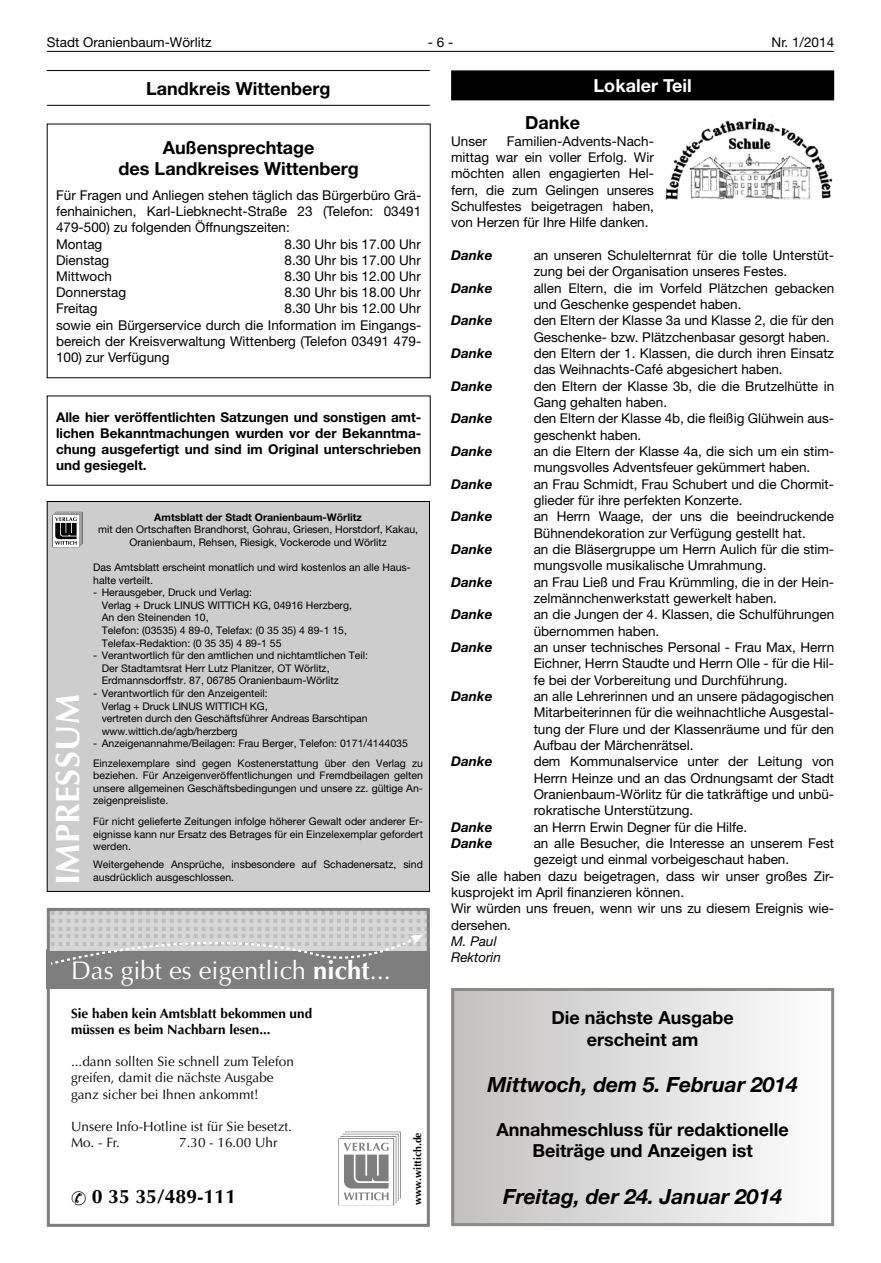
<style>
.page{position:relative;width:881px;height:1263px;background:#fff}
.page>*{position:absolute;margin:0;border:0;box-sizing:border-box;transform-origin:0 0}
.t1{font:700 33.6px "Optima LT";letter-spacing:.015em;color:#fff}
.t2{font:25.5px "Optima LT";color:#fff}
.t3{font:italic 700 21px "Helvetica Neue LT";color:#000}
.t4{font:700 19.5px "Optima LT";color:#000}
.t5{font:700 18px/21.6px "Helvetica Neue LT";color:#000;text-align:center}
.t6{font:700 18px "Helvetica Neue LT";color:#fff}
.t7{font:13.5px/16.4px "Helvetica Neue LT";color:#000}
.t8{font:700 13.5px/16.2px "Helvetica Neue LT";color:#000;text-align:justify}
.t9{font:13.5px/16.2px "Optima LT";color:#000}
.t10{font:italic 700 13.5px "Helvetica Neue LT";color:#000}
.t11{font:700 13.5px/16.2px "Optima LT";color:#000}
.t12{font:italic 13.5px/16.4px "Helvetica Neue LT";color:#000}
.t13{font:10.5px/12.6px "Helvetica Neue LT";color:#000}
.t14{font:700 10.5px "Helvetica Neue LT";color:#000}
.t15{font:700 10.5px "Optima LT";color:#000}
.s1{font-weight:700}
</style>
<div class="page">
<hr style="left:47px;top:51px;width:786px;height:1px;background:#000">
<hr style="left:47px;top:70px;width:382px;height:1px;background:#000">
<hr style="left:47px;top:105px;width:382px;height:1px;background:#000">
<div style="left:47px;top:501px;width:382px;height:391px;background:#cecdcd;border:1px solid #000"></div>
<svg style="left:53px;top:512px;width:29px;height:35px"></svg>
<div style="left:451px;top:70px;width:382px;height:30px;background:#000"></div>
<img style="left:665px;top:115px;width:168px;height:85px">
<div style="left:452px;top:989px;width:380px;height:235px;background:linear-gradient(to right,#c2c0c0,#fefefe)"></div>
<div style="left:451px;top:988px;width:382px;height:238px;border:3px solid #8c8986"></div>
<div style="left:47px;top:950px;width:382px;height:39px;background:#7e7e7e"></div>
<svg style="left:51px;top:912px;width:374px;height:53px"></svg>
<svg style="left:338px;top:1131px;width:62px;height:74px"></svg>
<div style="left:47px;top:908px;width:382px;height:319px;border:3px solid #7e7e7e"></div>
<p class="t7" style="left:47px;top:34px;width:166px">Stadt Oranienbaum-Wörlitz</p>
<p class="t7" style="left:427px;top:34px;width:27px">- 6 -</p>
<p class="t7" style="left:771px;top:34px;width:64px">Nr. 1/2014</p>
<h3 class="t5" style="left:146px;top:78px;width:185px">Landkreis Wittenberg</h3>
<h3 class="t5" style="left:119px;top:136px;width:241px">Außensprechtage<br>des Landkreises Wittenberg</h3>
<p class="t7" style="left:56px;top:187px;width:366px">Für Fragen und Anliegen stehen täglich das Bürgerbüro Grä&shy;fenhainichen, Karl-Liebknecht-Straße 23 (Telefon: 03491<br>479-500) zu folgenden Öffnungszeiten:<br>Montag</p>
<p class="t7" style="left:284px;top:236px;width:138px">8.30 Uhr bis 17.00 Uhr</p>
<p class="t7" style="left:56px;top:252px;width:55px">Dienstag</p>
<p class="t7" style="left:284px;top:252px;width:138px">8.30 Uhr bis 17.00 Uhr</p>
<p class="t7" style="left:56px;top:268px;width:57px">Mittwoch</p>
<p class="t7" style="left:284px;top:268px;width:138px">8.30 Uhr bis 12.00 Uhr</p>
<p class="t7" style="left:56px;top:284px;width:72px">Donnerstag</p>
<p class="t7" style="left:284px;top:284px;width:138px">8.30 Uhr bis 18.00 Uhr</p>
<p class="t7" style="left:56px;top:300px;width:43px">Freitag</p>
<p class="t7" style="left:56px;top:300px;width:366px;text-align:justify;text-indent:228px">8.30 Uhr bis 12.00 Uhr sowie ein Bürgerservice durch die Information im Eingangs&shy;bereich der Kreisverwaltung Wittenberg (Telefon 03491 479- 100) zur Verfügung</p>
<p class="t8" style="left:56px;top:408px;width:366px">Alle hier veröffentlichten Satzungen und sonstigen amt&shy;lichen Bekanntmachungen wurden vor der Bekanntma&shy;chung ausgefertigt und sind im Original unterschrieben und gesiegelt.</p>
<h1 class="t1" style="left:48px;top:885px;width:193px;rotate:-90deg">IMPRESSUM</h1>
<p class="t14" style="left:154px;top:510px;width:209px">Amtsblatt der Stadt Oranienbaum-Wörlitz</p>
<p class="t13" style="left:98px;top:523px;width:321px;text-align:center">mit den Ortschaften Brandhorst, Gohrau, Griesen, Horstdorf, Kakau,<br>Oranienbaum, Rehsen, Riesigk, Vockerode und Wörlitz</p>
<p class="t13" style="left:93px;top:561px;width:319px">Das Amtsblatt erscheint monatlich und wird kostenlos an alle Haus&shy;halte verteilt.</p>
<p class="t13" style="left:102px;top:586px;width:252px;text-indent:-9px">- Herausgeber, Druck und Verlag:<br>Verlag + Druck LINUS WITTICH KG, 04916 Herzberg, An den Steinenden 10,<br>Telefon: (03535) 4 89-0, Telefax: (0 35 35) 4 89-1 15, Telefax-Redaktion: (0 35 35) 4 89-1 55</p>
<p class="t13" style="left:102px;top:649px;width:268px;text-indent:-9px">- Verantwortlich für den amtlichen und nichtamtlichen Teil:<br>Der Stadtamtsrat Herr Lutz Planitzer, OT Wörlitz,<br>Erdmannsdorffstr. 87, 06785 Oranienbaum-Wörlitz</p>
<p class="t13" style="left:102px;top:687px;width:267px;text-indent:-9px">- Verantwortlich für den Anzeigenteil:<br>Verlag + Druck LINUS WITTICH KG,<br>vertreten durch den Geschäftsführer Andreas Barschtipan www.wittich.de/agb/herzberg</p>
<p class="t13" style="left:93px;top:734px;width:331px;line-height:19.2px">- Anzeigenannahme/Beilagen: Frau Berger, Telefon: 0171/4144035<br>Einzelexemplare sind gegen Kostenerstattung über den Verlag zu</p>
<p class="t13" style="left:93px;top:769px;width:331px;text-align:justify">beziehen. Für Anzeigenveröffentlichungen und Fremdbeilagen gelten unsere allgemeinen Geschäftsbedingungen und unsere zz. gültige An&shy;zeigenpreisliste.</p>
<p class="t13" style="left:93px;top:815px;width:331px;text-align:justify">Für nicht gelieferte Zeitungen infolge höherer Gewalt oder anderer Er&shy;eignisse kann nur Ersatz des Betrages für ein Einzelexemplar gefordert werden.</p>
<p class="t13" style="left:93px;top:858px;width:331px">Weitergehende Ansprüche, insbesondere auf Schadenersatz, sind</p>
<p class="t13" style="left:93px;top:870px;width:142px">ausdrücklich ausgeschlossen.</p>
<h2 class="t2" style="left:71px;top:955px;width:321px">Das gibt es eigentlich <span class="s1">nicht</span>...</h2>
<p class="t11" style="left:71px;top:1005px;width:242px">Sie haben kein Amtsblatt bekommen und müssen es beim Nachbarn lesen...</p>
<p class="t9" style="left:71px;top:1054px;width:224px">...dann sollten Sie schnell zum Telefon greifen, damit die nächste Ausgabe ganz sicher bei Ihnen ankommt!</p>
<p class="t9" style="left:71px;top:1118px;width:222px">Unsere Info-Hotline ist für Sie besetzt.<br>Mo. - Fr.</p>
<p class="t9" style="left:179px;top:1135px;width:100px">7.30 - 16.00 Uhr</p>
<h3 class="t4" style="left:71px;top:1185px;width:166px">✆ 0 35 35/489-111</h3>
<p class="t15" style="left:411px;top:1205px;width:74px;rotate:-90deg">www.wittich.de</p>
<h3 class="t5" style="left:525px;top:112px;width:57px">Danke</h3>
<h3 class="t6" style="left:593px;top:74px;width:99px">Lokaler Teil</h3>
<p class="t7" style="left:451px;top:132px;width:204px;text-align:justify;text-indent:56px">Familien-Advents-Nach&shy;mittag war ein voller Erfolg. Wir möchten allen engagierten Hel&shy;fern, die zum Gelingen unseres Schulfestes beigetragen haben, von Herzen für Ihre Hilfe danken.</p>
<p class="t10" style="left:451px;top:247px;width:43px">Danke</p>
<p class="t7" style="left:533px;top:247px;width:302px">an unseren Schulelternrat für die tolle Unterstüt&shy;zung bei der Organisation unseres Festes.</p>
<p class="t10" style="left:451px;top:279px;width:43px">Danke</p>
<p class="t7" style="left:533px;top:279px;width:302px">allen Eltern, die im Vorfeld Plätzchen gebacken und Geschenke gespendet haben.</p>
<p class="t10" style="left:451px;top:312px;width:43px">Danke</p>
<p class="t7" style="left:533px;top:312px;width:302px">den Eltern der Klasse 3a und Klasse 2, die für den<br>Geschenke- bzw. Plätzchenbasar gesorgt haben.</p>
<p class="t10" style="left:451px;top:345px;width:43px">Danke</p>
<p class="t7" style="left:533px;top:345px;width:302px">den Eltern der 1. Klassen, die durch ihren Einsatz das Weihnachts-Café abgesichert haben.</p>
<p class="t10" style="left:451px;top:377px;width:43px">Danke</p>
<p class="t7" style="left:533px;top:377px;width:302px">den Eltern der Klasse 3b, die die Brutzelhütte in<br>Gang gehalten haben.</p>
<p class="t10" style="left:451px;top:410px;width:43px">Danke</p>
<p class="t7" style="left:533px;top:410px;width:302px">den Eltern der Klasse 4b, die fleißig Glühwein aus&shy;geschenkt haben.</p>
<p class="t10" style="left:451px;top:443px;width:43px">Danke</p>
<p class="t7" style="left:533px;top:443px;width:302px">an die Eltern der Klasse 4a, die sich um ein stim&shy;mungsvolles Adventsfeuer gekümmert haben.</p>
<p class="t10" style="left:451px;top:475px;width:43px">Danke</p>
<p class="t7" style="left:533px;top:475px;width:302px">an Frau Schmidt, Frau Schubert und die Chormit&shy;glieder für ihre perfekten Konzerte.</p>
<p class="t10" style="left:451px;top:508px;width:43px">Danke</p>
<p class="t7" style="left:533px;top:508px;width:302px">an Herrn Waage, der uns die beeindruckende<br>Bühnendekoration zur Verfügung gestellt hat.</p>
<p class="t10" style="left:451px;top:541px;width:43px">Danke</p>
<p class="t7" style="left:533px;top:541px;width:302px">an die Bläsergruppe um Herrn Aulich für die stim&shy;mungsvolle musikalische Umrahmung.</p>
<p class="t10" style="left:451px;top:573px;width:43px">Danke</p>
<p class="t7" style="left:533px;top:573px;width:302px">an Frau Ließ und Frau Krümmling, die in der Hein&shy;zelmännchenwerkstatt gewerkelt haben.</p>
<p class="t10" style="left:451px;top:606px;width:43px">Danke</p>
<p class="t7" style="left:533px;top:606px;width:302px">an die Jungen der 4. Klassen, die Schulführungen übernommen haben.</p>
<p class="t10" style="left:451px;top:639px;width:43px">Danke</p>
<p class="t7" style="left:533px;top:639px;width:302px;text-align:justify">an unser technisches Personal - Frau Max, Herrn Eichner, Herrn Staudte und Herrn Olle - für die Hil&shy;fe bei der Vorbereitung und Durchführung.</p>
<p class="t10" style="left:451px;top:688px;width:43px">Danke</p>
<p class="t7" style="left:533px;top:688px;width:302px;text-align:justify">an alle Lehrerinnen und an unsere pädagogischen Mitarbeiterinnen für die weihnachtliche Ausgestal&shy;tung der Flure und der Klassenräume und für den Aufbau der Märchenrätsel.</p>
<p class="t10" style="left:451px;top:753px;width:43px">Danke</p>
<p class="t7" style="left:533px;top:753px;width:302px;text-align:justify">dem Kommunalservice unter der Leitung von Herrn Heinze und an das Ordnungsamt der Stadt Oranienbaum-Wörlitz für die tatkräftige und unbü&shy;rokratische Unterstützung.</p>
<p class="t10" style="left:451px;top:818px;width:43px">Danke</p>
<p class="t7" style="left:533px;top:818px;width:215px">an Herrn Erwin Degner für die Hilfe.</p>
<p class="t10" style="left:451px;top:835px;width:43px">Danke</p>
<p class="t7" style="left:533px;top:835px;width:302px">an alle Besucher, die Interesse an unserem Fest</p>
<p class="t7" style="left:533px;top:851px;width:257px">gezeigt und einmal vorbeigeschaut haben.</p>
<p class="t7" style="left:451px;top:867px;width:384px">Sie alle haben dazu beigetragen, dass wir unser großes Zir-</p>
<p class="t7" style="left:451px;top:884px;width:234px">kusprojekt im April finanzieren können.</p>
<p class="t7" style="left:451px;top:900px;width:384px">Wir würden uns freuen, wenn wir uns zu diesem Ereignis wie-</p>
<p class="t7" style="left:451px;top:916px;width:61px">dersehen.</p>
<p class="t12" style="left:451px;top:933px;width:51px">M. Paul<br>Rektorin</p>
<p class="t7" style="left:451px;top:132px;width:37px">Unser</p>
<h3 class="t5" style="left:551px;top:1006px;width:183px">Die nächste Ausgabe erscheint am</h3>
<h3 class="t3" style="left:487px;top:1072px;width:312px">Mittwoch, dem 5. Februar 2014</h3>
<h3 class="t5" style="left:496px;top:1118px;width:293px">Annahmeschluss für redaktionelle<br>Beiträge und Anzeigen ist</h3>
<h3 class="t3" style="left:503px;top:1183px;width:280px">Freitag, der 24. Januar 2014</h3>
</div>
